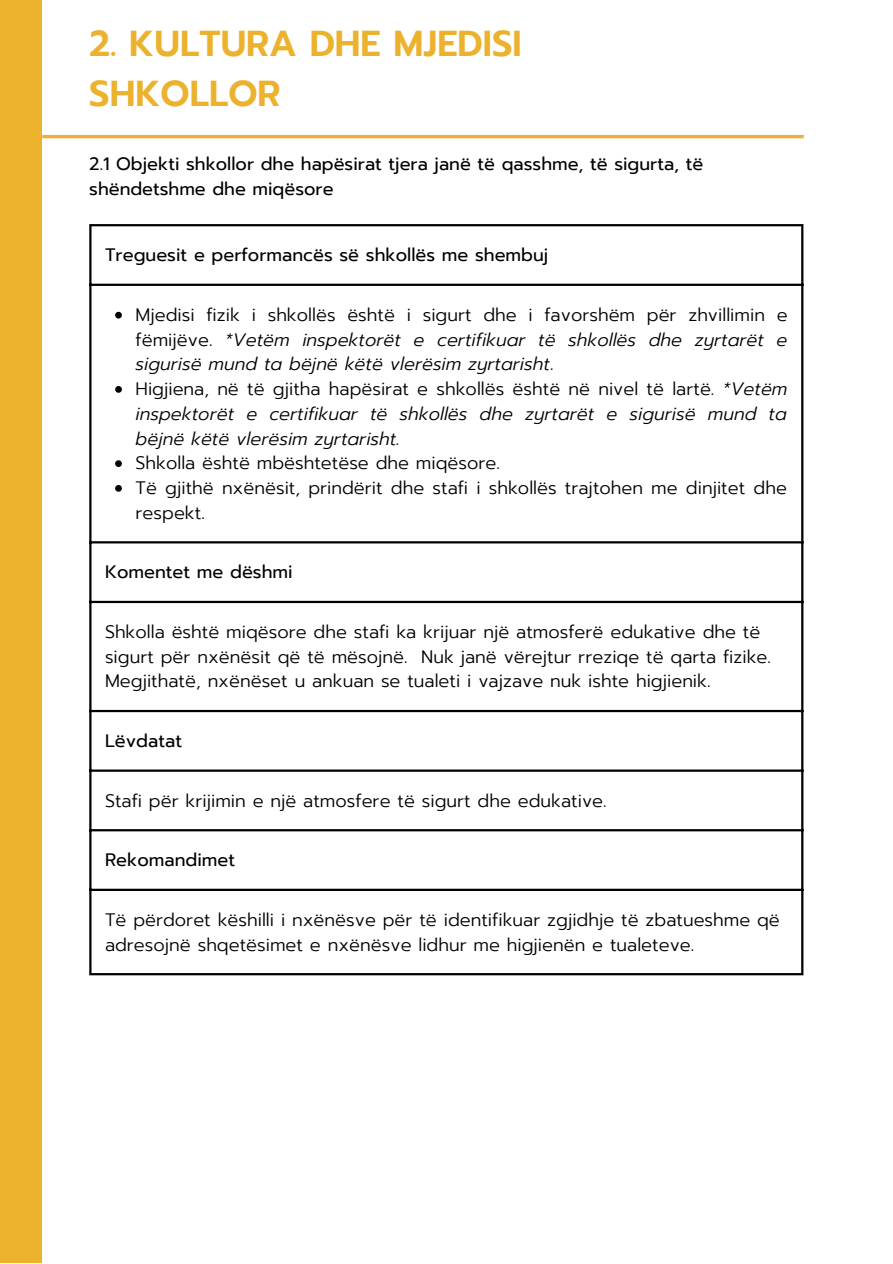
<style>
.page{position:relative;width:893px;height:1264px;background:#fff}
.page>*{position:absolute;margin:0;border:0;box-sizing:border-box;transform-origin:0 0}
.t1{font:600 36px/49.5px "Prompt";color:#ecb22e}
.t2{font:300 18px/24.8px "Prompt";color:#000}
.t3{font:italic 300 18px/24.8px "Prompt";color:#000}
.t4{font:18px/24.8px "Prompt";color:#000}
.s1{font-style:normal}
</style>
<div class="page">
<svg style="left:115px;top:312px;width:7px;height:6px"></svg>
<svg style="left:115px;top:386px;width:7px;height:7px"></svg>
<svg style="left:115px;top:460px;width:7px;height:7px"></svg>
<svg style="left:115px;top:485px;width:7px;height:6px"></svg>
<hr style="left:89px;top:226px;width:2px;height:747px;background:#000">
<hr style="left:801px;top:226px;width:2px;height:747px;background:#000">
<hr style="left:89px;top:224px;width:714px;height:2px;background:#000">
<hr style="left:89px;top:284px;width:714px;height:2px;background:#000">
<hr style="left:89px;top:541px;width:714px;height:2px;background:#000">
<hr style="left:89px;top:601px;width:714px;height:2px;background:#000">
<hr style="left:89px;top:710px;width:714px;height:2px;background:#000">
<hr style="left:89px;top:769px;width:714px;height:2px;background:#000">
<hr style="left:89px;top:829px;width:714px;height:2px;background:#000">
<hr style="left:89px;top:888px;width:714px;height:3px;background:#000">
<hr style="left:89px;top:973px;width:714px;height:2px;background:#000">
<hr style="left:42px;top:135px;width:761px;height:3px;background:#f0ae36">
<div style="left:0;top:0;width:42px;height:1262px;background:#ecb22e"></div>
<h1 class="t1" style="left:89px;top:19px;width:434px">2. KULTURA DHE MJEDISI<br>SHKOLLOR</h1>
<p class="t4" style="left:89px;top:152px;width:615px">2.1 Objekti shkollor dhe hapësirat tjera janë të qasshme, të sigurta, të shëndetshme dhe miqësore</p>
<p class="t4" style="left:105px;top:243px;width:445px">Treguesit e performancës së shkollës me shembuj</p>
<p class="t3" style="left:136px;top:302px;width:653px"><span class="s1">Mjedisi fizik i shkollës është i sigurt dhe i favorshëm për zhvillimin e fëmijëve.</span> *Vetëm inspektorët e certifikuar të shkollës dhe zyrtarët e sigurisë mund ta bëjnë këtë vlerësim zyrtarisht<span class="s1">.<br>Higjiena, në të gjitha hapësirat e shkollës është në nivel të lartë.</span> *Vetëm inspektorët e certifikuar të shkollës dhe zyrtarët e sigurisë mund ta bëjnë këtë vlerësim zyrtarisht.</p>
<p class="t2" style="left:136px;top:451px;width:652px">Shkolla është mbështetëse dhe miqësore.<br>Të gjithë nxënësit, prindërit dhe stafi i shkollës trajtohen me dinjitet dhe respekt.</p>
<p class="t4" style="left:105px;top:560px;width:189px">Komentet me dëshmi</p>
<p class="t2" style="left:105px;top:619px;width:667px">Shkolla është miqësore dhe stafi ka krijuar një atmosferë edukative dhe të sigurt për nxënësit që të mësojnë. Nuk janë vërejtur rreziqe të qarta fizike.<br>Megjithatë, nxënëset u ankuan se tualeti i vajzave nuk ishte higjienik.</p>
<p class="t4" style="left:105px;top:728px;width:79px">Lëvdatat</p>
<p class="t2" style="left:105px;top:788px;width:503px">Stafi për krijimin e një atmosfere të sigurt dhe edukative.</p>
<p class="t4" style="left:105px;top:847px;width:132px">Rekomandimet</p>
<p class="t2" style="left:105px;top:907px;width:676px">Të përdoret këshilli i nxënësve për të identifikuar zgjidhje të zbatueshme që adresojnë shqetësimet e nxënësve lidhur me higjienën e tualeteve.</p>
</div>
